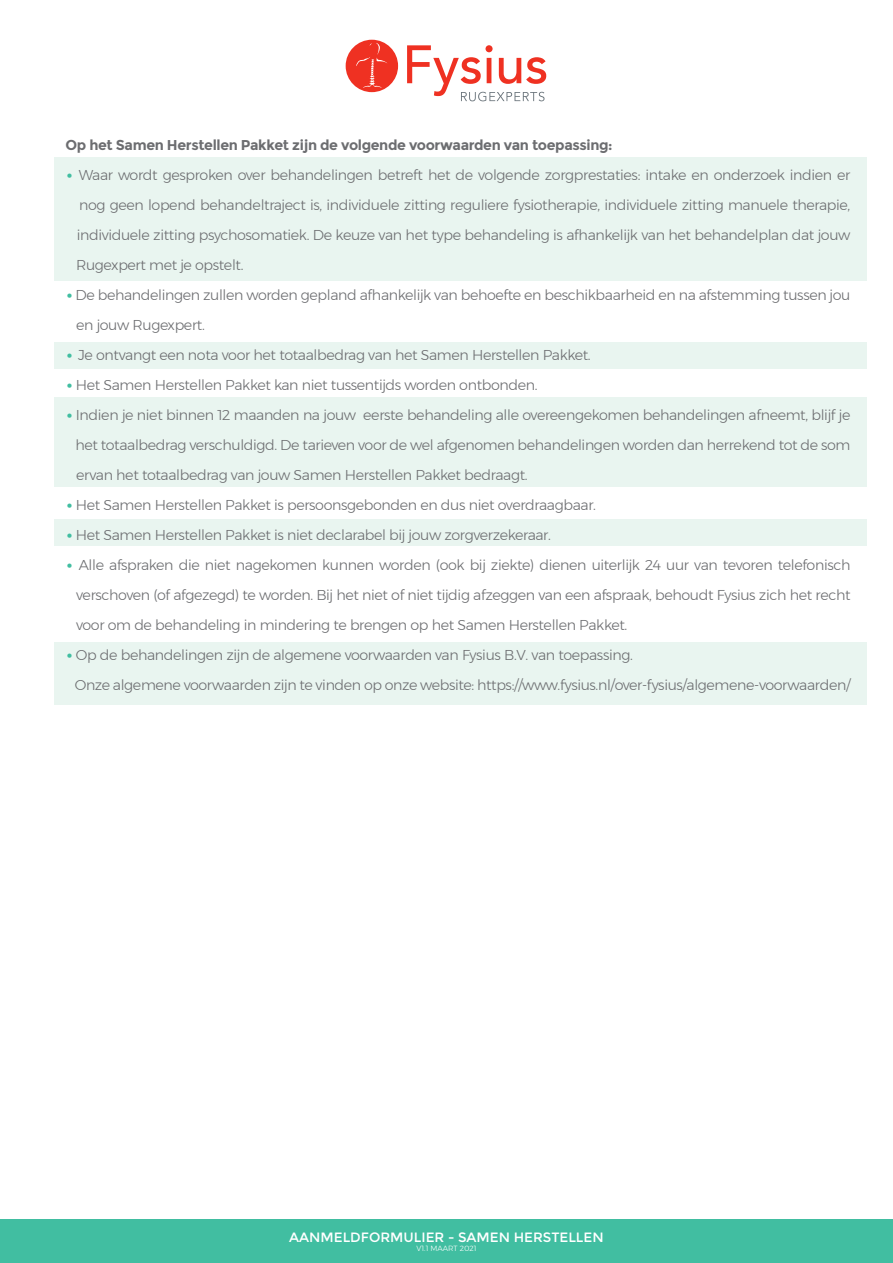
<style>
.page{position:relative;width:893px;height:1263px;background:#fff}
.page>*{position:absolute;margin:0;border:0;box-sizing:border-box;transform-origin:0 0}
.t1{font:300 14.25px/30px "Montserrat";letter-spacing:-.025em;color:#6c6d70;text-align:justify}
.t2{font:700 14.25px "Montserrat";letter-spacing:-.025em;color:#6c6d70}
.t3{font:13.5px "Montserrat";color:#fff}
.t4{font:300 7.5px "Montserrat";color:#fff}
.s1{font-family:"Lato";color:#41bea1}
</style>
<div class="page">
<div style="left:54px;top:157px;width:812px;height:124px;background:#e9f5f0"></div>
<div style="left:54px;top:342px;width:812px;height:27px;background:#e9f5f0"></div>
<div style="left:54px;top:519px;width:812px;height:26px;background:#e9f5f0"></div>
<div style="left:54px;top:642px;width:812px;height:62px;background:#e9f5f0"></div>
<div style="left:54px;top:398px;width:812px;height:89px;background:#e9f5f0"></div>
<div style="left:346px;top:40px;width:52px;height:52px;background:#ef3122;border-radius:50%"></div>
<svg style="left:356px;top:43px;width:32px;height:45px"></svg>
<svg style="left:407px;top:45px;width:139px;height:56px"></svg>
<div style="left:0;top:1219px;width:893px;height:44px;background:#41bea1"></div>
<p class="t2" style="left:65px;top:136px;width:549px">Op het Samen Herstellen Pakket zijn de volgende voorwaarden van toepassing:</p>
<p class="t1" style="left:76px;top:160px;width:776px;text-indent:-11px"><span class="s1">•</span> Waar wordt gesproken over behandelingen betreft het de volgende zorgprestaties: intake en onderzoek indien er nog geen lopend behandeltraject is, individuele zitting reguliere fysiotherapie, individuele zitting manuele therapie, individuele zitting psychosomatiek. De keuze van het type behandeling is afhankelijk van het behandelplan dat jouw Rugexpert met je opstelt.</p>
<p class="t1" style="left:76px;top:280px;width:776px;text-indent:-11px"><span class="s1">•</span> De behandelingen zullen worden gepland afhankelijk van behoefte en beschikbaarheid en na afstemming tussen jou en jouw Rugexpert.</p>
<p class="t1" style="left:65px;top:340px;width:527px"><span class="s1">•</span> Je ontvangt een nota voor het totaalbedrag van het Samen Herstellen Pakket.</p>
<p class="t1" style="left:65px;top:370px;width:474px"><span class="s1">•</span> Het Samen Herstellen Pakket kan niet tussentijds worden ontbonden.</p>
<p class="t1" style="left:75px;top:400px;width:777px;text-indent:-10px"><span class="s1">•</span> Indien je niet binnen 12 maanden na jouw eerste behandeling alle overeengekomen behandelingen afneemt, blijf je het totaalbedrag verschuldigd. De tarieven voor de wel afgenomen behandelingen worden dan herrekend tot de som ervan het totaalbedrag van jouw Samen Herstellen Pakket bedraagt.</p>
<p class="t1" style="left:65px;top:490px;width:532px"><span class="s1">•</span> Het Samen Herstellen Pakket is persoonsgebonden en dus niet overdraagbaar.</p>
<p class="t1" style="left:65px;top:520px;width:487px"><span class="s1">•</span> Het Samen Herstellen Pakket is niet declarabel bij jouw zorgverzekeraar.</p>
<p class="t1" style="left:76px;top:550px;width:776px;text-indent:-11px"><span class="s1">•</span> Alle afspraken die niet nagekomen kunnen worden (ook bij ziekte) dienen uiterlijk 24 uur van tevoren telefonisch verschoven (of afgezegd) te worden. Bij het niet of niet tijdig afzeggen van een afspraak, behoudt Fysius zich het recht voor om de behandeling in mindering te brengen op het Samen Herstellen Pakket.</p>
<p class="t1" style="left:75px;top:640px;width:777px;text-indent:-9px"><span class="s1">•</span> Op de behandelingen zijn de algemene voorwaarden van Fysius B.V. van toepassing.<br>Onze algemene voorwaarden zijn te vinden op onze website: https://www.fysius.nl/over-fysius/algemene-voorwaarden/</p>
<p class="t3" style="left:289px;top:1229px;width:316px">AANMELDFORMULIER - SAMEN HERSTELLEN</p>
<p class="t4" style="left:417px;top:1242px;width:61px">V1.1 MAART 2021</p>
</div>
